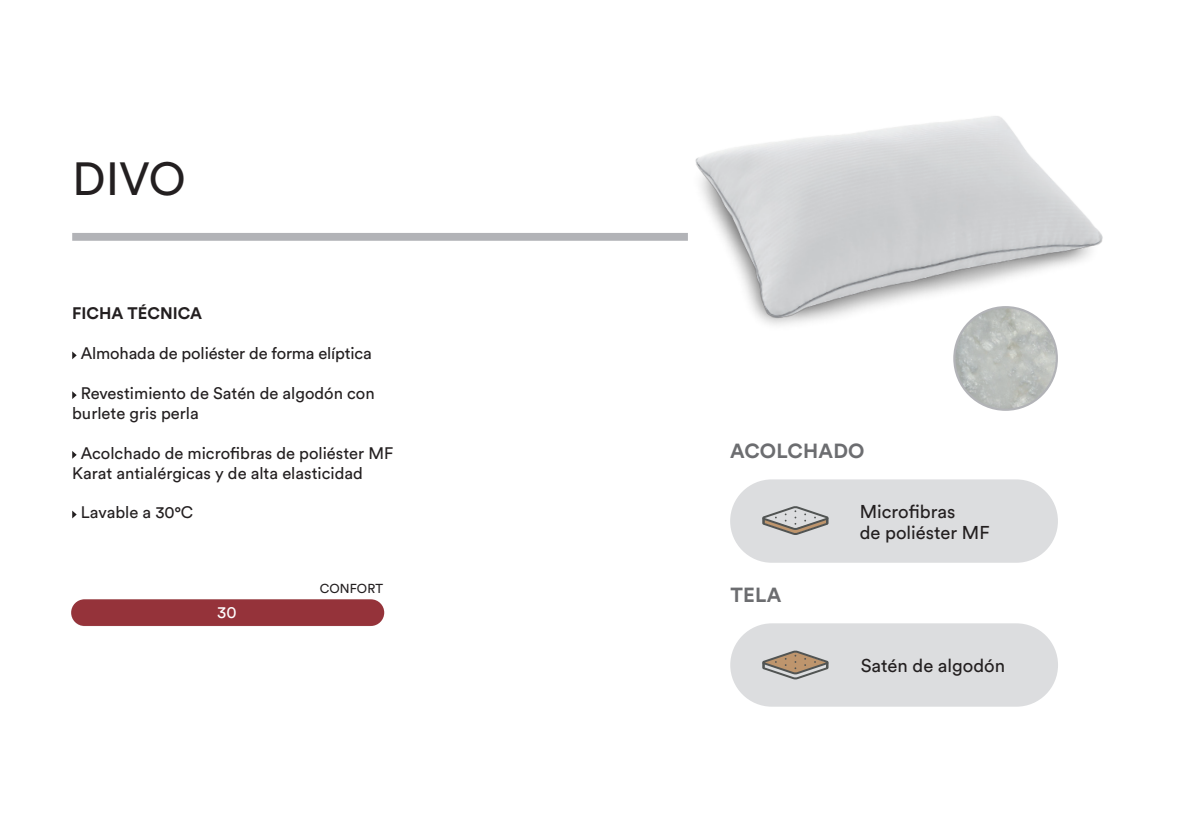
<style>
.page{position:relative;width:1191px;height:840px;background:#fff}
.page>*{position:absolute;margin:0;border:0;box-sizing:border-box;transform-origin:0 0}
.t1{font:46px "Circular Std";color:#231f20}
.t2{font:700 20.2px "Circular Std";letter-spacing:.01em;color:#6c6d70}
.t3{font:18.4px/20.2px "Circular Std";color:#231f20}
.t4{font:16.6px/19.8px "Circular Std";color:#231f20}
.t5{font:700 16.6px "Circular Std";color:#231f20}
.t6{font:16.6px "Circular Std";color:#fff}
.t7{font:12.8px "Circular Std";letter-spacing:.01em;color:#231f20}
</style>
<div class="page">
<img style="left:695px;top:116px;width:408px;height:226px">
<img style="left:954px;top:307px;width:102px;height:102px;border-radius:51px">
<div style="left:953px;top:306px;width:105px;height:104px;border:2px solid #b2b3b7;border-radius:50%"></div>
<div style="left:72px;top:233px;width:616px;height:8px;background:#b2b3b7"></div>
<div style="left:730px;top:479px;width:328px;height:83px;background:#dcdddf;border-radius:42px"></div>
<svg style="left:762px;top:506px;width:66px;height:28px"></svg>
<div style="left:730px;top:623px;width:328px;height:83px;background:#dcdddf;border-radius:42px"></div>
<svg style="left:762px;top:650px;width:66px;height:29px"></svg>
<svg style="left:71px;top:599px;width:311px;height:27px"></svg>
<div style="left:71px;top:599px;width:313px;height:26px;background:#95333a;border-radius:13px"></div>
<svg style="left:72px;top:351px;width:5px;height:8px"></svg>
<svg style="left:72px;top:391px;width:5px;height:8px"></svg>
<svg style="left:72px;top:451px;width:5px;height:7px"></svg>
<svg style="left:72px;top:510px;width:5px;height:8px"></svg>
<p class="t1" style="left:72px;top:150px;width:115px">DIVO</p>
<p class="t5" style="left:72px;top:303px;width:131px">FICHA TÉCNICA</p>
<p class="t4" style="left:81px;top:343px;width:292px">Almohada de poliéster de forma elíptica</p>
<p class="t4" style="left:72px;top:383px;width:304px;text-indent:9px">Revestimiento de Satén de algodón con burlete gris perla</p>
<p class="t4" style="left:72px;top:442px;width:322px;text-indent:9px">Acolchado de microfibras de poliéster MF<br>Karat antialérgicas y de alta elasticidad</p>
<p class="t4" style="left:81px;top:502px;width:114px">Lavable a 30°C</p>
<p class="t6" style="left:217px;top:601px;width:21px">30</p>
<p class="t7" style="left:320px;top:580px;width:65px">CONFORT</p>
<p class="t2" style="left:730px;top:438px;width:136px">ACOLCHADO</p>
<p class="t2" style="left:730px;top:581px;width:53px">TELA</p>
<p class="t3" style="left:859px;top:501px;width:131px">Microfibras<br>de poliéster MF</p>
<p class="t3" style="left:860px;top:655px;width:146px">Satén de algodón</p>
</div>
